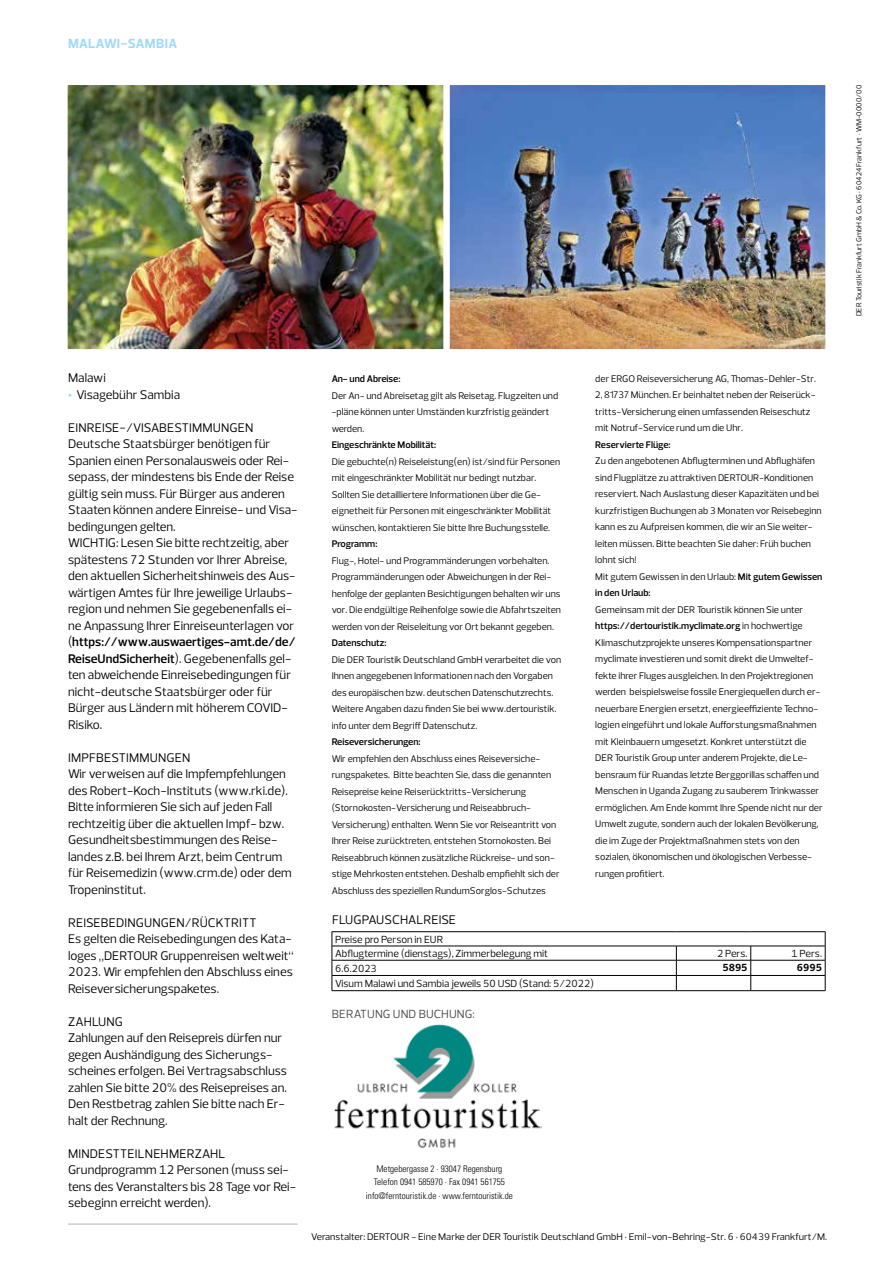
<style>
.page{position:relative;width:893px;height:1263px;background:#fff}
.page>*{position:absolute;margin:0;border:0;box-sizing:border-box;transform-origin:0 0}
.t1{font:700 13.5px "Prelo";letter-spacing:.02em;color:#a1daf8}
.t2{font:12.75px/16.5px "Prelo";color:#000}
.t3{font:12px "Prelo";letter-spacing:.015em;color:#4a4a49}
.t4{font:10.5px/14.2px "Prelo";color:#000}
.t5{font:700 10.5px "Prelo";color:#000}
.t6{font:9.75px/16.5px "Prelo";color:#000}
.t7{font:600 9.75px "Prelo";color:#000}
.t8{font:300 condensed 9.15px/13.8px "Univers";color:#000;text-align:center}
.t9{font:7.5px "Prelo";color:#000}
.s1{font-weight:900;font-size:15px;color:#a1daf8}
.s2{font-weight:600}
</style>
<div class="page">
<img style="left:67px;top:85px;width:374px;height:265px">
<img style="left:441px;top:85px;width:385px;height:265px">
<hr style="left:332px;top:931px;width:344px;height:1px;background:#000">
<hr style="left:676px;top:931px;width:75px;height:1px;background:#000">
<hr style="left:751px;top:931px;width:74px;height:1px;background:#000">
<hr style="left:332px;top:946px;width:344px;height:1px;background:#000">
<hr style="left:676px;top:946px;width:75px;height:1px;background:#000">
<hr style="left:751px;top:946px;width:74px;height:1px;background:#000">
<svg style="left:676px;top:946px;width:1px;height:44px"></svg>
<hr style="left:751px;top:975px;width:74px;height:1px;background:#000">
<svg style="left:750px;top:946px;width:1px;height:44px"></svg>
<svg style="left:825px;top:932px;width:1px;height:58px"></svg>
<hr style="left:751px;top:990px;width:74px;height:1px;background:#000">
<hr style="left:676px;top:960px;width:75px;height:1px;background:#000">
<hr style="left:751px;top:960px;width:74px;height:1px;background:#000">
<hr style="left:676px;top:975px;width:75px;height:1px;background:#000">
<hr style="left:676px;top:990px;width:75px;height:1px;background:#000">
<hr style="left:332px;top:960px;width:344px;height:1px;background:#000">
<hr style="left:332px;top:975px;width:344px;height:1px;background:#000">
<svg style="left:332px;top:932px;width:1px;height:58px"></svg>
<hr style="left:332px;top:990px;width:344px;height:1px;background:#000">
<img style="left:335px;top:1025px;width:206px;height:123px">
<hr style="left:68px;top:1224px;width:230px;height:1px;background:#b1b2b4">
<h1 class="t1" style="left:68px;top:35px;width:110px">MALAWI-SAMBIA</h1>
<h2 class="t2" style="left:68px;top:370px;width:114px">Malawi<br><span class="s1">·</span> Visagebühr Sambia</h2>
<p class="t2" style="left:68px;top:419px;width:231px">EINREISE-/VISABESTIMMUNGEN Deutsche Staatsbürger benötigen für Spanien einen Personalausweis oder Rei&shy;sepass, der mindestens bis Ende der Reise gültig sein muss. Für Bürger aus anderen Staaten können andere Einreise- und Visa&shy;bedingungen gelten.<br>WICHTIG: Lesen Sie bitte rechtzeitig, aber spätestens 72 Stunden vor Ihrer Abreise, den aktuellen Sicherheitshinweis des Aus&shy;wärtigen Amtes für Ihre jeweilige Urlaubs&shy;region und nehmen Sie gegebenenfalls ei&shy;ne Anpassung Ihrer Einreiseunterlagen vor (<span class="s2">https://www.auswaertiges-amt.de/de/ ReiseUndSicherheit</span>). Gegebenenfalls gel&shy;ten abweichende Einreisebedingungen für nicht-deutsche Staatsbürger oder für Bürger aus Ländern mit höherem COVID-Risiko.</p>
<p class="t2" style="left:68px;top:749px;width:225px">IMPFBESTIMMUNGEN<br>Wir verweisen auf die Impfempfehlungen des Robert-Koch-Instituts (www.rki.de).<br>Bitte informieren Sie sich auf jeden Fall rechtzeitig über die aktuellen Impf- bzw.<br>Gesundheitsbestimmungen des Reise&shy;landes z.B. bei Ihrem Arzt, beim Centrum für Reisemedizin (www.crm.de) oder dem Tropeninstitut.</p>
<h2 class="t2" style="left:68px;top:914px;width:227px">REISEBEDINGUNGEN/RÜCKTRITT<br>Es gelten die Reisebedingungen des Kata&shy;loges „DERTOUR Gruppenreisen weltweit“ 2023. Wir empfehlen den Abschluss eines Reiseversicherungspaketes.</h2>
<h2 class="t2" style="left:68px;top:1013px;width:221px">ZAHLUNG<br>Zahlungen auf den Reisepreis dürfen nur gegen Aushändigung des Sicherungs&shy;scheines erfolgen. Bei Vertragsabschluss zahlen Sie bitte 20% des Reisepreises an.<br>Den Restbetrag zahlen Sie bitte nach Er&shy;halt der Rechnung.</h2>
<h2 class="t2" style="left:68px;top:1145px;width:230px">MINDESTTEILNEHMERZAHL Grundprogramm 12 Personen (muss sei&shy;tens des Veranstalters bis 28 Tage vor Rei&shy;sebeginn erreicht werden).</h2>
<p class="t7" style="left:332px;top:373px;width:70px">An- und Abreise:</p>
<p class="t6" style="left:332px;top:387px;width:228px">Der An- und Abreisetag gilt als Reisetag. Flugzeiten und -pläne können unter Umständen kurzfristig geändert werden.</p>
<p class="t7" style="left:332px;top:439px;width:106px">Eingeschränkte Mobilität:</p>
<p class="t6" style="left:332px;top:453px;width:230px">Die gebuchte(n) Reiseleistung(en) ist/sind für Personen mit eingeschränkter Mobilität nur bedingt nutzbar.<br>Sollten Sie detailliertere Informationen über die Ge&shy;eignetheit für Personen mit eingeschränkter Mobilität wünschen, kontaktieren Sie bitte Ihre Buchungsstelle.</p>
<p class="t7" style="left:332px;top:538px;width:47px">Programm:</p>
<p class="t6" style="left:332px;top:552px;width:231px">Flug-, Hotel- und Programmänderungen vorbehalten.<br>Programmänderungen oder Abweichungen in der Rei&shy;henfolge der geplanten Besichtigungen behalten wir uns vor. Die endgültige Reihenfolge sowie die Abfahrtszeiten werden von der Reiseleitung vor Ort bekannt gegeben.</p>
<p class="t7" style="left:332px;top:637px;width:56px">Datenschutz:</p>
<p class="t6" style="left:332px;top:651px;width:231px">Die DER Touristik Deutschland GmbH verarbeitet die von Ihnen angegebenen Informationen nach den Vorgaben des europäischen bzw. deutschen Datenschutzrechts.<br>Weitere Angaben dazu finden Sie bei www.dertouristik. info unter dem Begriff Datenschutz.</p>
<p class="t7" style="left:332px;top:736px;width:90px">Reiseversicherungen:</p>
<p class="t6" style="left:332px;top:750px;width:230px">Wir empfehlen den Abschluss eines Reiseversiche&shy;rungspaketes. Bitte beachten Sie, dass die genannten Reisepreise keine Reiserücktritts-Versicherung (Stornokosten-Versicherung und Reiseabbruch-Versicherung) enthalten. Wenn Sie vor Reiseantritt von Ihrer Reise zurücktreten, entstehen Stornokosten. Bei Reiseabbruch können zusätzliche Rückreise- und son&shy;stige Mehrkosten entstehen. Deshalb empfiehlt sich der Abschluss des speziellen RundumSorglos-Schutzes</p>
<h2 class="t2" style="left:332px;top:912px;width:126px">FLUGPAUSCHALREISE</h2>
<p class="t4" style="left:335px;top:932px;width:215px">Preise pro Person in EUR<br>Abflugtermine (dienstags), Zimmerbelegung mit</p>
<p class="t6" style="left:595px;top:370px;width:222px">der ERGO Reiseversicherung AG, Thomas-Dehler-Str.<br>2, 81737 München. Er beinhaltet neben der Reiserück&shy;tritts-Versicherung einen umfassenden Reiseschutz mit Notruf-Service rund um die Uhr.</p>
<p class="t7" style="left:595px;top:439px;width:77px">Reservierte Flüge:</p>
<p class="t6" style="left:595px;top:453px;width:229px">Zu den angebotenen Abflugterminen und Abflughäfen sind Flugplätze zu attraktiven DERTOUR-Konditionen reserviert. Nach Auslastung dieser Kapazitäten und bei kurzfristigen Buchungen ab 3 Monaten vor Reisebeginn kann es zu Aufpreisen kommen, die wir an Sie weiter&shy;leiten müssen. Bitte beachten Sie daher: Früh buchen lohnt sich!<br>Mit gutem Gewissen in den Urlaub: <span class="s2">Mit gutem Gewissen in den Urlaub:</span></p>
<p class="t6" style="left:595px;top:601px;width:229px">Gemeinsam mit der DER Touristik können Sie unter <span class="s2">https://dertouristik.myclimate.org</span> in hochwertige Klimaschutzprojekte unseres Kompensationspartner myclimate investieren und somit direkt die Umweltef&shy;fekte ihrer Fluges ausgleichen. In den Projektregionen werden beispielsweise fossile Energiequellen durch er&shy;neuerbare Energien ersetzt, energieeffiziente Techno&shy;logien eingeführt und lokale Aufforstungsmaßnahmen mit Kleinbauern umgesetzt. Konkret unterstützt die DER Touristik Group unter anderem Projekte, die Le&shy;bensraum für Ruandas letzte Berggorillas schaffen und Menschen in Uganda Zugang zu sauberem Trinkwasser ermöglichen. Am Ende kommt Ihre Spende nicht nur der Umwelt zugute, sondern auch der lokalen Bevölkerung, die im Zuge der Projektmaßnahmen stets von den sozialen, ökonomischen und ökologischen Verbesse&shy;rungen profitiert.</p>
<p class="t4" style="left:717px;top:946px;width:32px">2 Pers.</p>
<p class="t4" style="left:791px;top:946px;width:32px">1 Pers.</p>
<p class="t4" style="left:335px;top:961px;width:43px">6.6.2023</p>
<p class="t5" style="left:722px;top:961px;width:27px">5895</p>
<p class="t5" style="left:797px;top:961px;width:27px">6995</p>
<p class="t4" style="left:335px;top:976px;width:260px">Visum Malawi und Sambia jeweils 50 USD (Stand: 5/2022)</p>
<p class="t3" style="left:332px;top:1007px;width:145px">BERATUNG UND BUCHUNG:</p>
<p class="t8" style="left:366px;top:1161px;width:149px">Metgebergasse 2 · 93047 Regensburg<br>Telefon 0941 585970 · Fax 0941 561755 info@ferntouristik.de · www.ferntouristik.de</p>
<p class="t6" style="left:311px;top:1229px;width:517px">Veranstalter: DERTOUR - Eine Marke der DER Touristik Deutschland GmbH • Emil-von-Behring-Str. 6 • 60439 Frankfurt/M.</p>
<p class="t9" style="left:854px;top:316px;width:233px;rotate:-90deg">DER Touristik Frankfurt GmbH &amp; Co. KG • 60424 Frankfurt • WM-0000/00</p>
</div>
